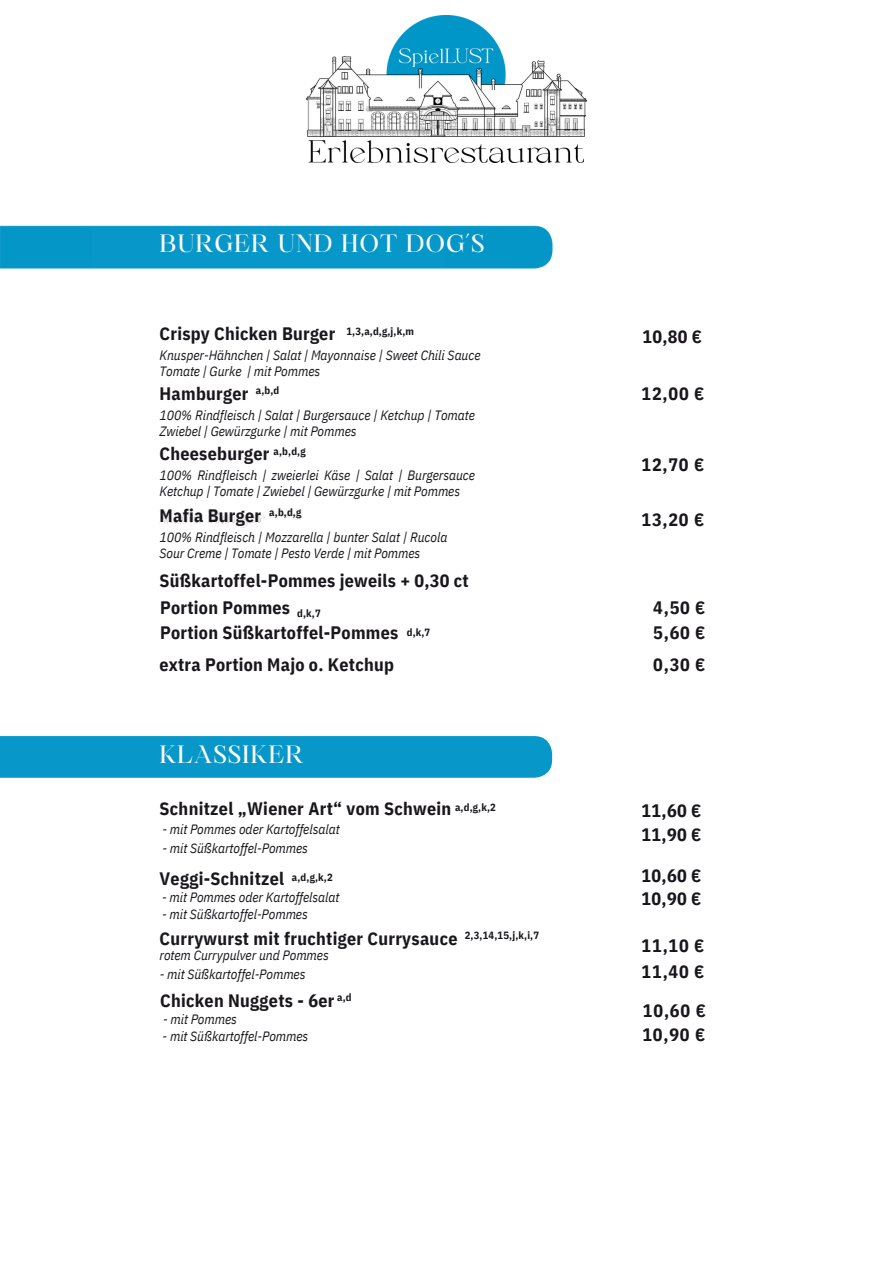
<style>
.page{position:relative;width:894px;height:1264px;background:#fff}
.page>*{position:absolute;margin:0;border:0;box-sizing:border-box;transform-origin:0 0}
.t1{font:24px "Maharlika";letter-spacing:.035em;color:#fff}
.t2{font:700 18px "IBM Plex Sans Cond";letter-spacing:.015em;color:#1a171c}
.t3{font:italic 13.5px/15.8px "IBM Plex Sans Cond";letter-spacing:-.005em;color:#1a171c}
.t4{font:700 10.5px "IBM Plex Sans Cond";color:#1a171c}
</style>
<div class="page">
<img style="left:306px;top:15px;width:280px;height:148px">
<img style="left:159px;top:509px;width:143px;height:19px">
<img style="left:0;top:225px;width:553px;height:44px">
<div style="left:92px;top:228px;width:353px;height:39px;background:#0798c9"></div>
<div style="left:0;top:736px;width:552px;height:41px;background:#0798c9"></div>
<div style="left:68px;top:739px;width:329px;height:36px;background:#0798c9"></div>
<p class="t1" style="left:159px;top:234px;width:326px">BURGER UND HOT DOG´S</p>
<h2 class="t2" style="left:159px;top:321px;width:177px">Crispy Chicken Burger</h2>
<h2 class="t4" style="left:346px;top:324px;width:69px">1,3,a,d,g,j,k,m</h2>
<h2 class="t3" style="left:159px;top:347px;width:322px">Knusper-Hähnchen | Salat | Mayonnaise | Sweet Chili Sauce<br>Tomate | Gurke | mit Pommes</h2>
<p class="t2" style="left:159px;top:381px;width:90px">Hamburger</p>
<p class="t4" style="left:256px;top:383px;width:25px">a,b,d</p>
<h2 class="t3" style="left:159px;top:407px;width:317px">100% Rindfleisch | Salat | Burgersauce | Ketchup | Tomate<br>Zwiebel | Gewürzgurke | mit Pommes</h2>
<p class="t4" style="left:273px;top:444px;width:34px">a,b,d,g</p>
<p class="t2" style="left:159px;top:442px;width:111px">Cheeseburger</p>
<h3 class="t3" style="left:159px;top:467px;width:317px">100% Rindfleisch | zweierlei Käse | Salat | Burgersauce<br>Ketchup | Tomate | Zwiebel | Gewürzgurke | mit Pommes</h3>
<h3 class="t2" style="left:159px;top:503px;width:103px">Mafia Burger</h3>
<h3 class="t4" style="left:269px;top:505px;width:34px">a,b,d,g</h3>
<p class="t3" style="left:159px;top:529px;width:289px">100% Rindfleisch | Mozzarella | bunter Salat | Rucola<br>Sour Creme | Tomate | Pesto Verde | mit Pommes</p>
<h2 class="t2" style="left:159px;top:569px;width:310px">Süßkartoffel-Pommes jeweils + 0,30 ct</h2>
<h3 class="t2" style="left:642px;top:324px;width:61px">10,80 €</h3>
<h2 class="t2" style="left:641px;top:381px;width:64px">12,00 €</h2>
<p class="t2" style="left:641px;top:453px;width:64px">12,70 €</p>
<p class="t2" style="left:641px;top:507px;width:64px">13,20 €</p>
<h3 class="t2" style="left:160px;top:595px;width:131px">Portion Pommes</h3>
<h2 class="t2" style="left:653px;top:595px;width:54px">4,50 €</h2>
<p class="t2" style="left:160px;top:620px;width:239px">Portion Süßkartoffel-Pommes</p>
<h3 class="t2" style="left:653px;top:620px;width:54px">5,60 €</h3>
<h3 class="t2" style="left:159px;top:652px;width:236px">extra Portion Majo o. Ketchup</h3>
<h2 class="t2" style="left:653px;top:652px;width:54px">0,30 €</h2>
<h2 class="t4" style="left:297px;top:606px;width:25px">d,k,7</h2>
<h2 class="t4" style="left:406px;top:625px;width:25px">d,k,7</h2>
<h2 class="t1" style="left:159px;top:744px;width:145px">KLASSIKER</h2>
<h2 class="t2" style="left:159px;top:796px;width:293px">Schnitzel „Wiener Art“ vom Schwein</h2>
<p class="t4" style="left:455px;top:800px;width:42px">a,d,g,k,2</p>
<h1 class="t3" style="left:162px;top:821px;width:179px">- mit Pommes oder Kartoffelsalat</h1>
<h2 class="t2" style="left:159px;top:866px;width:126px">Veggi-Schnitzel</h2>
<p class="t3" style="left:162px;top:889px;width:179px">- mit Pommes oder Kartoffelsalat</p>
<h2 class="t3" style="left:162px;top:840px;width:147px">- mit Süßkartoffel-Pommes</h2>
<h2 class="t4" style="left:292px;top:870px;width:42px">a,d,g,k,2</h2>
<h3 class="t3" style="left:162px;top:905px;width:147px">- mit Süßkartoffel-Pommes</h3>
<h2 class="t2" style="left:159px;top:926px;width:299px">Currywurst mit fruchtiger Currysauce</h2>
<p class="t3" style="left:159px;top:947px;width:171px">rotem Currypulver und Pommes</p>
<h2 class="t4" style="left:464px;top:927px;width:76px">2,3,14,15,j,k,i,7</h2>
<h2 class="t2" style="left:641px;top:799px;width:61px">11,60 €</h2>
<p class="t2" style="left:641px;top:822px;width:61px">11,90 €</p>
<h3 class="t2" style="left:641px;top:863px;width:61px">10,60 €</h3>
<h3 class="t2" style="left:641px;top:886px;width:61px">10,90 €</h3>
<h2 class="t2" style="left:641px;top:933px;width:64px">11,10 €</h2>
<h2 class="t3" style="left:160px;top:965px;width:147px">- mit Süßkartoffel-Pommes</h2>
<h2 class="t2" style="left:641px;top:959px;width:64px">11,40 €</h2>
<h2 class="t2" style="left:160px;top:988px;width:176px">Chicken Nuggets - 6er</h2>
<h3 class="t4" style="left:337px;top:990px;width:16px">a,d</h3>
<h3 class="t3" style="left:163px;top:1010px;width:75px">- mit Pommes</h3>
<h2 class="t2" style="left:642px;top:998px;width:64px">10,60 €</h2>
<h2 class="t3" style="left:163px;top:1027px;width:147px">- mit Süßkartoffel-Pommes</h2>
<p class="t2" style="left:642px;top:1022px;width:64px">10,90 €</p>
</div>
